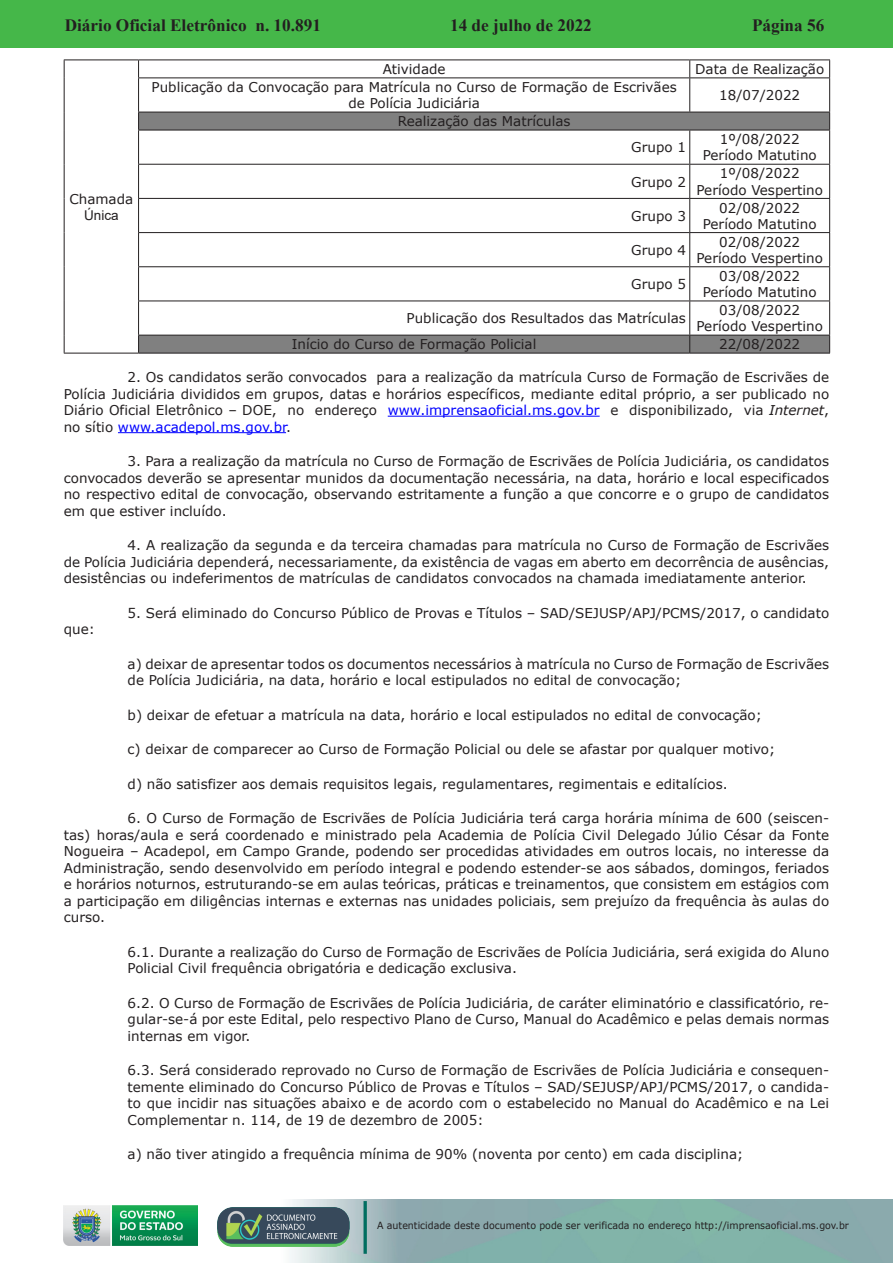
<style>
.page{position:relative;width:893px;height:1263px;background:#fff}
.page>*{position:absolute;margin:0;border:0;box-sizing:border-box;transform-origin:0 0}
.t1{font:700 17.25px "Times New Roman";color:#231f20}
.t2{font:13.5px/16.5px "Verdana";color:#231f20;text-align:center}
.t3{font:13.5px "Arial";color:#231f20}
.t4{font:9.9px "Verdana";color:#231f20;scale:.95 1}
.s1{color:#00f}
.s2{font-style:italic}
</style>
<div class="page">
<div style="left:0;top:0;width:893px;height:48px;background:#45b749"></div>
<img style="left:63px;top:1199px;width:830px;height:64px">
<img style="left:364px;top:1202px;width:2px;height:51px">
<img style="left:218px;top:1207px;width:132px;height:39px">
<img style="left:64px;top:1205px;width:134px;height:41px">
<hr style="left:388px;top:416px;width:212px;height:1px;background:#00f">
<hr style="left:118px;top:432px;width:168px;height:1px;background:#00f">
<svg style="left:139px;top:113px;width:690px;height:240px"></svg>
<hr style="left:64px;top:60px;width:75px;height:1px;background:#231f20">
<svg style="left:64px;top:60px;width:1px;height:18px"></svg>
<hr style="left:139px;top:60px;width:551px;height:1px;background:#231f20">
<svg style="left:138px;top:60px;width:1px;height:18px"></svg>
<hr style="left:690px;top:60px;width:140px;height:1px;background:#231f20">
<svg style="left:689px;top:60px;width:1px;height:18px"></svg>
<svg style="left:829px;top:60px;width:1px;height:18px"></svg>
<hr style="left:64px;top:78px;width:1px;height:34px;background:#231f20">
<hr style="left:138px;top:78px;width:552px;height:1px;background:#231f20">
<hr style="left:138px;top:78px;width:1px;height:34px;background:#231f20">
<hr style="left:690px;top:78px;width:140px;height:1px;background:#231f20">
<hr style="left:689px;top:78px;width:1px;height:34px;background:#231f20">
<hr style="left:829px;top:78px;width:1px;height:34px;background:#231f20">
<svg style="left:64px;top:112px;width:1px;height:18px"></svg>
<hr style="left:138px;top:112px;width:552px;height:1px;background:#231f20">
<svg style="left:138px;top:112px;width:1px;height:18px"></svg>
<hr style="left:690px;top:112px;width:140px;height:1px;background:#231f20">
<svg style="left:829px;top:112px;width:1px;height:18px"></svg>
<hr style="left:64px;top:130px;width:1px;height:34px;background:#231f20">
<hr style="left:138px;top:130px;width:552px;height:1px;background:#231f20">
<hr style="left:138px;top:130px;width:1px;height:34px;background:#231f20">
<hr style="left:690px;top:130px;width:140px;height:1px;background:#231f20">
<hr style="left:689px;top:130px;width:1px;height:34px;background:#231f20">
<hr style="left:829px;top:130px;width:1px;height:34px;background:#231f20">
<hr style="left:64px;top:164px;width:1px;height:34px;background:#231f20">
<hr style="left:138px;top:164px;width:552px;height:1px;background:#231f20">
<hr style="left:138px;top:165px;width:1px;height:33px;background:#231f20">
<hr style="left:690px;top:164px;width:140px;height:1px;background:#231f20">
<hr style="left:689px;top:165px;width:1px;height:33px;background:#231f20">
<hr style="left:829px;top:165px;width:1px;height:33px;background:#231f20">
<hr style="left:64px;top:198px;width:1px;height:35px;background:#231f20">
<hr style="left:138px;top:198px;width:552px;height:1px;background:#231f20">
<hr style="left:138px;top:199px;width:1px;height:33px;background:#231f20">
<hr style="left:690px;top:198px;width:140px;height:1px;background:#231f20">
<hr style="left:689px;top:199px;width:1px;height:33px;background:#231f20">
<hr style="left:829px;top:199px;width:1px;height:33px;background:#231f20">
<hr style="left:64px;top:233px;width:1px;height:34px;background:#231f20">
<hr style="left:138px;top:232px;width:552px;height:1px;background:#231f20">
<hr style="left:138px;top:233px;width:1px;height:33px;background:#231f20">
<hr style="left:690px;top:232px;width:140px;height:1px;background:#231f20">
<hr style="left:689px;top:233px;width:1px;height:33px;background:#231f20">
<hr style="left:829px;top:233px;width:1px;height:33px;background:#231f20">
<hr style="left:64px;top:267px;width:1px;height:34px;background:#231f20">
<hr style="left:138px;top:266px;width:552px;height:1px;background:#231f20">
<hr style="left:138px;top:267px;width:1px;height:34px;background:#231f20">
<hr style="left:690px;top:266px;width:140px;height:1px;background:#231f20">
<hr style="left:689px;top:267px;width:1px;height:34px;background:#231f20">
<hr style="left:829px;top:267px;width:1px;height:34px;background:#231f20">
<hr style="left:64px;top:301px;width:1px;height:34px;background:#231f20">
<hr style="left:138px;top:301px;width:552px;height:1px;background:#231f20">
<hr style="left:138px;top:301px;width:1px;height:34px;background:#231f20">
<hr style="left:690px;top:301px;width:140px;height:1px;background:#231f20">
<hr style="left:689px;top:301px;width:1px;height:34px;background:#231f20">
<hr style="left:829px;top:301px;width:1px;height:34px;background:#231f20">
<svg style="left:64px;top:335px;width:1px;height:18px"></svg>
<hr style="left:138px;top:335px;width:552px;height:1px;background:#231f20">
<svg style="left:138px;top:335px;width:1px;height:18px"></svg>
<hr style="left:690px;top:335px;width:140px;height:1px;background:#231f20">
<svg style="left:689px;top:335px;width:1px;height:18px"></svg>
<svg style="left:829px;top:335px;width:1px;height:18px"></svg>
<hr style="left:64px;top:353px;width:75px;height:1px;background:#231f20">
<hr style="left:139px;top:353px;width:551px;height:1px;background:#231f20">
<hr style="left:690px;top:353px;width:140px;height:1px;background:#231f20">
<p class="t1" style="left:65px;top:13px;width:258px">Diário Oficial Eletrônico n. 10.891</p>
<p class="t1" style="left:450px;top:13px;width:143px">14 de julho de 2022</p>
<p class="t1" style="left:752px;top:13px;width:74px">Página 56</p>
<p class="t2" style="left:383px;top:61px;width:64px">Atividade</p>
<p class="t2" style="left:695px;top:61px;width:131px">Data de Realização</p>
<p class="t2" style="left:152px;top:79px;width:527px">Publicação da Convocação para Matrícula no Curso de Formação de Escrivães de Polícia Judiciária</p>
<p class="t2" style="left:719px;top:87px;width:82px">18/07/2022</p>
<p class="t2" style="left:398px;top:113px;width:174px">Realização das Matrículas</p>
<p class="t2" style="left:631px;top:139px;width:56px">Grupo 1</p>
<p class="t2" style="left:703px;top:131px;width:115px">1º/08/2022<br>Período Matutino</p>
<p class="t2" style="left:631px;top:173px;width:56px">Grupo 2</p>
<p class="t2" style="left:696px;top:165px;width:128px">1º/08/2022<br>Período Vespertino</p>
<p class="t2" style="left:631px;top:207px;width:56px">Grupo 3</p>
<p class="t2" style="left:703px;top:199px;width:115px">02/08/2022<br>Período Matutino</p>
<p class="t2" style="left:631px;top:242px;width:56px">Grupo 4</p>
<p class="t2" style="left:696px;top:234px;width:128px">02/08/2022<br>Período Vespertino</p>
<p class="t2" style="left:631px;top:276px;width:56px">Grupo 5</p>
<p class="t2" style="left:703px;top:268px;width:115px">03/08/2022<br>Período Matutino</p>
<p class="t2" style="left:407px;top:310px;width:281px">Publicação dos Resultados das Matrículas</p>
<p class="t2" style="left:696px;top:302px;width:128px">03/08/2022<br>Período Vespertino</p>
<p class="t2" style="left:292px;top:336px;width:246px">Início do Curso de Formação Policial</p>
<p class="t2" style="left:719px;top:336px;width:82px">22/08/2022</p>
<p class="t2" style="left:64px;top:369px;width:767px;text-align:justify;text-indent:64px">2. Os candidatos serão convocados para a realização da matrícula Curso de Formação de Escrivães de Polícia Judiciária divididos em grupos, datas e horários específicos, mediante edital próprio, a ser publicado no Diário Oficial Eletrônico – DOE, no endereço <span class="s1">www.imprensaoficial.ms.gov.br</span> e disponibilizado, via <span class="s2">Internet</span>, no sítio <span class="s1">www.acadepol.ms.gov.br</span>.</p>
<p class="t2" style="left:64px;top:453px;width:767px;text-align:justify;text-indent:64px">3. Para a realização da matrícula no Curso de Formação de Escrivães de Polícia Judiciária, os candidatos convocados deverão se apresentar munidos da documentação necessária, na data, horário e local especificados no respectivo edital de convocação, observando estritamente a função a que concorre e o grupo de candidatos em que estiver incluído.</p>
<p class="t2" style="left:64px;top:537px;width:767px;text-align:justify;text-indent:64px">4. A realização da segunda e da terceira chamadas para matrícula no Curso de Formação de Escrivães de Polícia Judiciária dependerá, necessariamente, da existência de vagas em aberto em decorrência de ausências, desistências ou indeferimentos de matrículas de candidatos convocados na chamada imediatamente anterior.</p>
<p class="t2" style="left:128px;top:604px;width:703px">5. Será eliminado do Concurso Público de Provas e Títulos – SAD/SEJUSP/APJ/PCMS/2017, o candidato</p>
<p class="t2" style="left:64px;top:621px;width:33px">que:</p>
<p class="t2" style="left:128px;top:655px;width:703px;text-align:left">a) deixar de apresentar todos os documentos necessários à matrícula no Curso de Formação de Escrivães de Polícia Judiciária, na data, horário e local estipulados no edital de convocação;</p>
<p class="t2" style="left:128px;top:706px;width:636px">b) deixar de efetuar a matrícula na data, horário e local estipulados no edital de convocação;</p>
<p class="t2" style="left:128px;top:741px;width:649px">c) deixar de comparecer ao Curso de Formação Policial ou dele se afastar por qualquer motivo;</p>
<p class="t2" style="left:128px;top:775px;width:602px">d) não satisfizer aos demais requisitos legais, regulamentares, regimentais e editalícios.</p>
<p class="t2" style="left:64px;top:810px;width:767px;text-align:justify;text-indent:64px">6. O Curso de Formação de Escrivães de Polícia Judiciária terá carga horária mínima de 600 (seiscen&shy;tas) horas/aula e será coordenado e ministrado pela Academia de Polícia Civil Delegado Júlio César da Fonte Nogueira – Acadepol, em Campo Grande, podendo ser procedidas atividades em outros locais, no interesse da Administração, sendo desenvolvido em período integral e podendo estender-se aos sábados, domingos, feriados e horários noturnos, estruturando-se em aulas teóricas, práticas e treinamentos, que consistem em estágios com a participação em diligências internas e externas nas unidades policiais, sem prejuízo da frequência às aulas do curso.</p>
<p class="t2" style="left:128px;top:943px;width:703px;text-align:left">6.1. Durante a realização do Curso de Formação de Escrivães de Polícia Judiciária, será exigida do Aluno<br>Policial Civil frequência obrigatória e dedicação exclusiva.</p>
<p class="t2" style="left:128px;top:994px;width:703px;text-align:justify">6.2. O Curso de Formação de Escrivães de Polícia Judiciária, de caráter eliminatório e classificatório, re&shy;gular-se-á por este Edital, pelo respectivo Plano de Curso, Manual do Acadêmico e pelas demais normas internas em vigor.</p>
<p class="t2" style="left:128px;top:1062px;width:703px;text-align:justify">6.3. Será considerado reprovado no Curso de Formação de Escrivães de Polícia Judiciária e consequen&shy;temente eliminado do Concurso Público de Provas e Títulos – SAD/SEJUSP/APJ/PCMS/2017, o candida&shy;to que incidir nas situações abaixo e de acordo com o estabelecido no Manual do Acadêmico e na Lei Complementar n. 114, de 19 de dezembro de 2005:</p>
<p class="t2" style="left:128px;top:1146px;width:617px">a) não tiver atingido a frequência mínima de 90% (noventa por cento) em cada disciplina;</p>
<p class="t2" style="left:69px;top:190px;width:65px">Chamada</p>
<p class="t3" style="left:84px;top:206px;width:36px">Única</p>
<p class="t4" style="left:377px;top:1219px;width:498px">A autenticidade deste documento pode ser verificada no endereço http://imprensaoficial.ms.gov.br</p>
</div>
